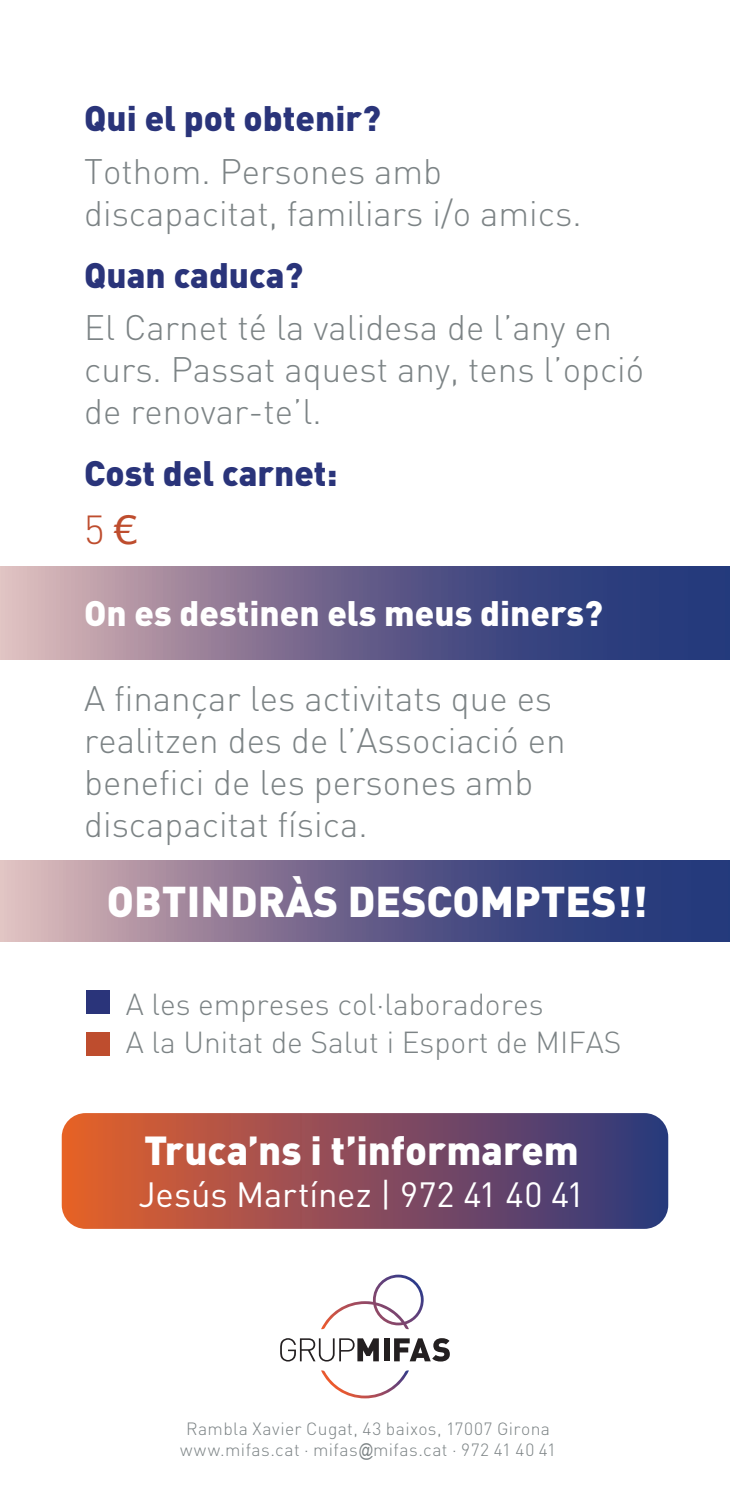
<style>
.page{position:relative;width:730px;height:1510px;background:#fff}
.page>*{position:absolute;margin:0;border:0;box-sizing:border-box;transform-origin:0 0}
.t1{font:900 42.5px "DIN";color:#fff}
.t2{font:900 40px "DIN";color:#fff}
.t3{font:300 40px "DIN";color:#be4d2e}
.t4{font:300 35px/42px "DIN";color:#7c8385}
.t5{font:900 35px "DIN";color:#2a347a}
.t6{font:900 35px "DIN";color:#fff}
.t7{font:34.75px "DIN";letter-spacing:-.005em;color:#fff}
.t8{font:300 30px/37.5px "DIN";color:#7c8385}
.t9{font:300 17.5px/21px "DIN";letter-spacing:.025em;color:#7c8385;text-align:center}
.s1{font-family:"Vectora LT Pro";font-weight:400}
.s2{font-family:"Arial Narrow";font-weight:400}
</style>
<div class="page">
<svg style="left:0;top:861px;width:730px;height:80px;background:#6f6890"></svg>
<svg style="left:0;top:566px;width:730px;height:94px;background:#6e678f"></svg>
<svg style="left:62px;top:1113px;width:606px;height:115px;background:#8a4d59"></svg>
<div style="left:86px;top:990px;width:24px;height:23px;background:#2a347a"></div>
<div style="left:86px;top:1032px;width:24px;height:23px;background:#be4d2e"></div>
<svg style="left:321px;top:1370px;width:88px;height:28px"></svg>
<svg style="left:321px;top:1274px;width:103px;height:55px"></svg>
<svg style="left:280px;top:1338px;width:99px;height:23px"></svg>
<div style="left:384px;top:1338px;width:5px;height:23px;background:#231f20"></div>
<svg style="left:394px;top:1338px;width:56px;height:23px"></svg>
<p class="t5" style="left:84px;top:95px;width:298px">Qui el pot obtenir?</p>
<p class="t4" style="left:84px;top:150px;width:499px">Tothom. Persones amb discapacitat, familiars i/o amics.</p>
<p class="t5" style="left:84px;top:251px;width:221px">Quan caduca?</p>
<p class="t4" style="left:84px;top:306px;width:562px">El Carnet té la validesa de l’any en curs. Passat aquest any, tens l’opció de renovar-te’l.</p>
<p class="t5" style="left:84px;top:449px;width:255px">Cost del carnet:</p>
<p class="t3" style="left:84px;top:504px;width:55px">5 <span class="s1">€</span></p>
<p class="t6" style="left:84px;top:590px;width:520px">On es destinen els meus diners?</p>
<p class="t4" style="left:84px;top:677px;width:483px">A finançar les activitats que es realitzen des de l’Associació en benefici de les persones amb discapacitat física.</p>
<p class="t1" style="left:107px;top:873px;width:542px">OBTINDRÀS DESCOMPTES!!</p>
<p class="t8" style="left:126px;top:985px;width:497px">A les empreses col·laboradores<br>A la Unitat de Salut i Esport de MIFAS</p>
<p class="t2" style="left:144px;top:1123px;width:436px">Truca’ns i t’informarem</p>
<p class="t7" style="left:138px;top:1172px;width:448px">Jesús Martínez | 972 41 40 41</p>
<p class="t9" style="left:180px;top:1418px;width:378px">Rambla Xavier Cugat, 43 baixos, 17007 Girona www.mifas.cat · mifas<span class="s2">@</span>mifas.cat · 972 41 40 41</p>
</div>
